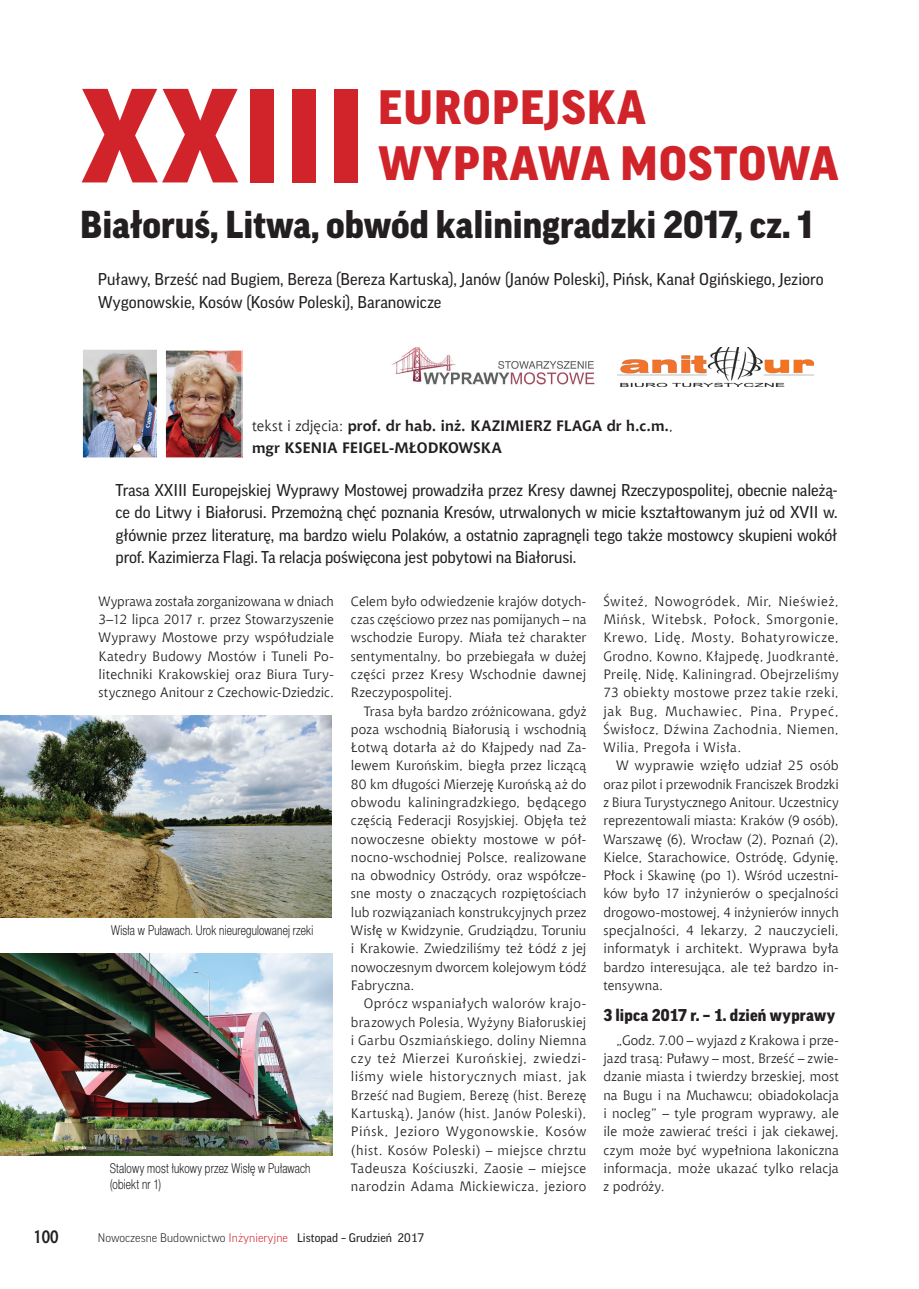
<style>
.page{position:relative;width:919px;height:1289px;background:#fff}
.page>*{position:absolute;margin:0;border:0;box-sizing:border-box;transform-origin:0 0}
.t1{font:900 129px "Good Pro";letter-spacing:.02em;color:#d1232a}
.t2{font:900 46.5px "Good Pro";letter-spacing:.03em;color:#d1232a}
.t3{font:900 37.5px "Good Pro";color:#231f20}
.t4{font:700 18px "Aerton Cnd EFN";color:#231f20}
.t5{font:16.5px/22.5px "Good Pro";color:#231f20;text-align:justify}
.t6{font:900 16.5px "Good Pro";letter-spacing:.01em;color:#231f20}
.t7{font:700 15px/22.5px "Chianti EU";color:#231f20}
.t8{font:13.5px/18.3px "Chianti EU";letter-spacing:.015em;color:#231f20;text-align:justify}
.t9{font:13.5px/16.2px "Switzer Cnd EFN Light";letter-spacing:.015em;color:#231f20;scale:.9 1}
.t10{font:300 12px "Good Pro";color:#231f20}
.s1{font-weight:400}
.s2{color:#d1232a}
</style>
<div class="page">
<img style="left:84px;top:351px;width:72px;height:105px">
<div style="left:82px;top:349px;width:77px;height:109px;border:1px solid #fff"></div>
<img style="left:391px;top:347px;width:204px;height:38px">
<img style="left:617px;top:347px;width:196px;height:39px">
<img style="left:167px;top:352px;width:73px;height:104px">
<div style="left:165px;top:350px;width:77px;height:108px;border:1px solid #fff"></div>
<img style="left:0;top:715px;width:331px;height:202px">
<img style="left:0;top:953px;width:332px;height:202px">
<h1 class="t1" style="left:81px;top:64px;width:287px">XXIII</h1>
<h2 class="t2" style="left:378px;top:81px;width:269px">EUROPEJSKA</h2>
<h2 class="t2" style="left:378px;top:137px;width:462px">WYPRAWA MOSTOWA</h2>
<h3 class="t3" style="left:80px;top:203px;width:733px">Białoruś, Litwa, obwód kaliningradzki 2017, cz. 1</h3>
<p class="t5" style="left:98px;top:268px;width:727px">Puławy, Brześć nad Bugiem, Bereza (Bereza Kartuska), Janów (Janów Poleski), Pińsk, Kanał Ogińskiego, Jezioro<br>Wygonowskie, Kosów (Kosów Poleski), Baranowicze</p>
<h3 class="t4" style="left:33px;top:1225px;width:27px">100</h3>
<p class="t7" style="left:252px;top:415px;width:422px"><span class="s1">tekst i zdjęcia:</span> prof. dr hab. inż. KAZIMIERZ FLAGA dr h.c.m.<span class="s1">, </span>mgr KSENIA FEIGEL-MŁODKOWSKA</p>
<p class="t5" style="left:115px;top:478px;width:723px">Trasa XXIII Europejskiej Wyprawy Mostowej prowadziła przez Kresy dawnej Rzeczypospolitej, obecnie należą&shy;ce do Litwy i Białorusi. Przemożną chęć poznania Kresów, utrwalonych w micie kształtowanym już od XVII w. głównie przez literaturę, ma bardzo wielu Polaków, a ostatnio zapragnęli tego także mostowcy skupieni wokół prof. Kazimierza Flagi. Ta relacja poświęcona jest pobytowi na Białorusi.</p>
<p class="t8" style="left:98px;top:591px;width:237px">Wyprawa została zorganizowana w dniach 3–12 lipca 2017 r. przez Stowarzyszenie Wyprawy Mostowe przy współudziale Katedry Budowy Mostów i Tuneli Po&shy;litechniki Krakowskiej oraz Biura Tury&shy;stycznego Anitour z Czechowic-Dziedzic.</p>
<p class="t8" style="left:351px;top:591px;width:237px">Celem było odwiedzenie krajów dotych&shy;czas częściowo przez nas pomijanych – na wschodzie Europy. Miała też charakter sentymentalny, bo przebiegała w dużej części przez Kresy Wschodnie dawnej Rzeczypospolitej.</p>
<p class="t8" style="left:351px;top:701px;width:237px;text-indent:13px">Trasa była bardzo zróżnicowana, gdyż poza wschodnią Białorusią i wschodnią Łotwą dotarła aż do Kłajpedy nad Za&shy;lewem Kurońskim, biegła przez liczącą 80 km długości Mierzeję Kurońską aż do obwodu kaliningradzkiego, będącego częścią Federacji Rosyjskiej. Objęła też nowoczesne obiekty mostowe w pół&shy;nocno-wschodniej Polsce, realizowane na obwodnicy Ostródy, oraz współcze&shy;sne mosty o znaczących rozpiętościach lub rozwiązaniach konstrukcyjnych przez Wisłę w Kwidzynie, Grudziądzu, Toruniu i Krakowie. Zwiedziliśmy też Łódź z jej nowoczesnym dworcem kolejowym Łódź Fabryczna.</p>
<p class="t8" style="left:351px;top:994px;width:237px;text-indent:13px">Oprócz wspaniałych walorów krajo&shy;brazowych Polesia, Wyżyny Białoruskiej i Garbu Oszmiańskiego, doliny Niemna czy też Mierzei Kurońskiej, zwiedzi&shy;liśmy wiele historycznych miast, jak Brześć nad Bugiem, Berezę (hist. Berezę Kartuską), Janów (hist. Janów Poleski), Pińsk, Jezioro Wygonowskie, Kosów (hist. Kosów Poleski) – miejsce chrztu Tadeusza Kościuszki, Zaosie – miejsce narodzin Adama Mickiewicza, jezioro</p>
<p class="t9" style="left:111px;top:922px;width:226px">Wisła w Puławach. Urok nieuregulowanej rzeki</p>
<p class="t9" style="left:110px;top:1160px;width:224px">Stalowy most łukowy przez Wisłę w Puławach (obiekt nr 1)</p>
<p class="t10" style="left:98px;top:1230px;width:328px">Nowoczesne Budownictwo <span class="s2">Inżynieryjne</span> <span class="s1">Listopad – Grudzień 2017</span></p>
<p class="t8" style="left:603px;top:591px;width:237px">Świteź, Nowogródek, Mir, Nieśwież, Mińsk, Witebsk, Połock, Smorgonie, Krewo, Lidę, Mosty, Bohatyrowicze, Grodno, Kowno, Kłajpedę, Juodkrantė, Preilę, Nidę, Kaliningrad. Obejrzeliśmy 73 obiekty mostowe przez takie rzeki, jak Bug, Muchawiec, Pina, Prypeć, Świsłocz, Dźwina Zachodnia, Niemen, Wilia, Pregoła i Wisła.</p>
<p class="t8" style="left:603px;top:756px;width:237px;text-indent:13px">W wyprawie wzięło udział 25 osób oraz pilot i przewodnik Franciszek Brodzki z Biura Turystycznego Anitour. Uczestnicy reprezentowali miasta: Kraków (9 osób), Warszawę (6), Wrocław (2), Poznań (2), Kielce, Starachowice, Ostródę, Gdynię, Płock i Skawinę (po 1). Wśród uczestni&shy;ków było 17 inżynierów o specjalności drogowo-mostowej, 4 inżynierów innych specjalności, 4 lekarzy, 2 nauczycieli, informatyk i architekt. Wyprawa była bardzo interesująca, ale też bardzo in&shy;tensywna.</p>
<p class="t6" style="left:603px;top:1005px;width:233px">3 lipca 2017 r. – 1. dzień wyprawy</p>
<p class="t8" style="left:603px;top:1030px;width:237px;text-indent:13px">„Godz. 7.00 – wyjazd z Krakowa i prze&shy;jazd trasą: Puławy – most, Brześć – zwie&shy;dzanie miasta i twierdzy brzeskiej, most na Bugu i na Muchawcu; obiadokolacja i nocleg” – tyle program wyprawy, ale ile może zawierać treści i jak ciekawej, czym może być wypełniona lakoniczna informacja, może ukazać tylko relacja z podróży.</p>
</div>
